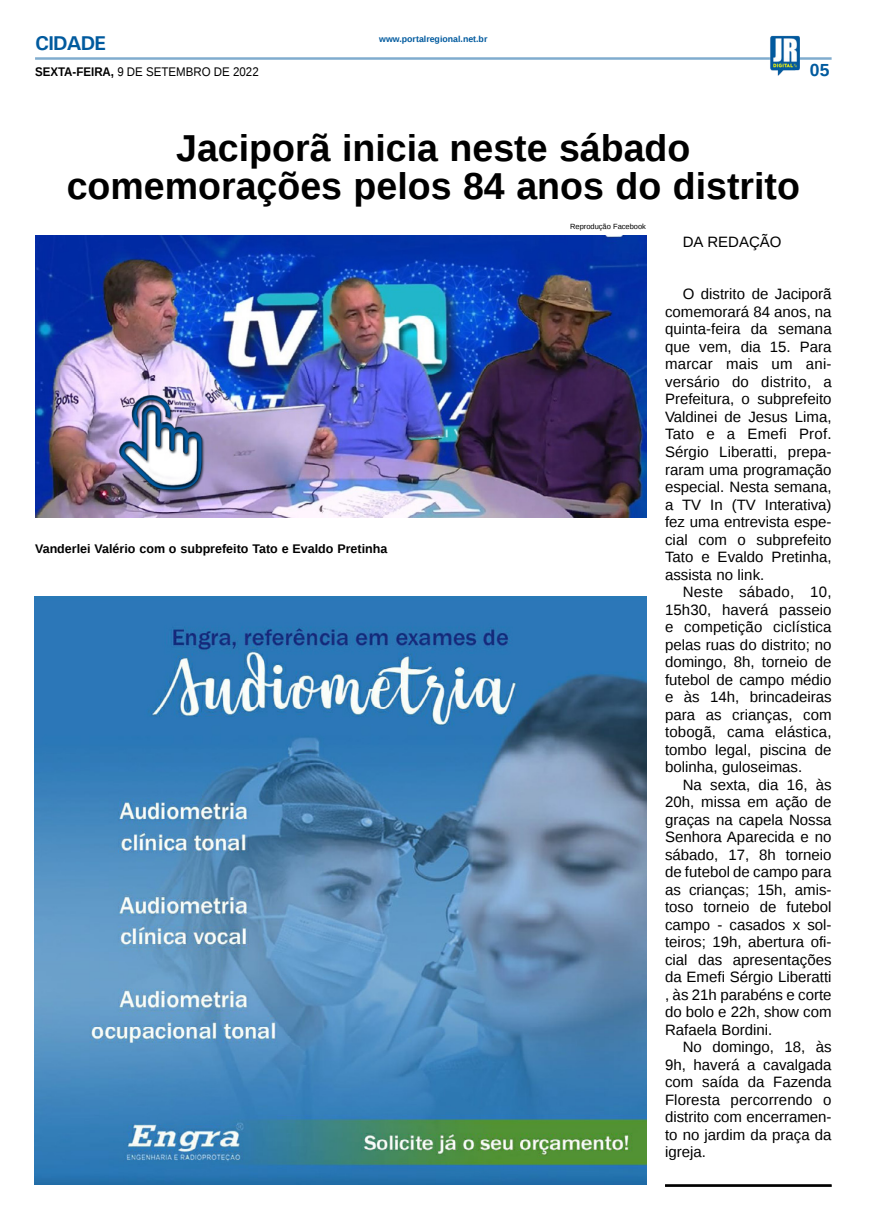
<style>
.page{position:relative;width:869px;height:1223px;background:#fff}
.page>*{position:absolute;margin:0;border:0;box-sizing:border-box;transform-origin:0 0}
.TÍTULO{font:700 37.5px "Liberation Sans";color:#000}
.TITULO_PG{font:700 20px "Univers";letter-spacing:-.04em;color:#005a9e}
.TÍTULO-2{font:700 17.5px "Liberation Sans";color:#005a9e}
.MATÉRIA{font:15px/17.5px "Liberation Sans";color:#000;text-align:justify}
.LEGENDA{font:700 12.5px "Liberation Sans";color:#000}
.DATA_PG{font:12.5px "Liberation Sans";color:#000;scale:.92 1}
.DATA_PG-2{font:700 8.75px "Liberation Sans";color:#005a9e}
.CRÉDITO_FOTO{font:7.5px "Liberation Sans";color:#000}
.s1{font-weight:700}
</style>
<div class="page">
<hr style="left:35px;top:57px;width:796px;height:3px;background:#005a9e">
<img style="left:769px;top:36px;width:30px;height:40px">
<img style="left:34px;top:596px;width:611px;height:588px">
<hr style="left:664px;top:1184px;width:167px;height:2px;background:#000">
<img style="left:35px;top:236px;width:610px;height:281px">
<img style="left:64px;top:386px;width:207px;height:112px">
<p class="TITULO_PG" style="left:35px;top:31px;width:72px">CIDADE</p>
<p class="DATA_PG" style="left:35px;top:65px;width:244px"><span class="s1">SEXTA-FEIRA,</span> 9 DE SETEMBRO DE 2022</p>
<p class="DATA_PG-2" style="left:379px;top:33px;width:110px">www.portalregional.net.br</p>
<p class="TÍTULO-2" style="left:809px;top:58px;width:21px">05</p>
<p class="TÍTULO" style="left:176px;top:122px;width:515px">Jaciporã inicia neste sábado</p>
<p class="TÍTULO" style="left:67px;top:160px;width:734px">comemorações pelos 84 anos do distrito</p>
<p class="MATÉRIA" style="left:682px;top:233px;width:100px">DA REDAÇÃO</p>
<p class="MATÉRIA" style="left:664px;top:286px;width:168px;text-indent:18px">O distrito de Jaciporã comemorará 84 anos, na quinta-feira da semana que vem, dia 15. Para marcar mais um ani&shy;versário do distrito, a Prefeitura, o subprefeito Valdinei de Jesus Lima, Tato e a Emefi Prof.<br>Sérgio Liberatti, prepa&shy;raram uma programação especial. Nesta semana, a TV In (TV Interativa) fez uma entrevista espe&shy;cial com o subprefeito Tato e Evaldo Pretinha, assista no link.</p>
<p class="MATÉRIA" style="left:664px;top:583px;width:168px;text-indent:18px">Neste sábado, 10, 15h30, haverá passeio e competição ciclística pelas ruas do distrito; no domingo, 8h, torneio de futebol de campo médio e às 14h, brincadeiras para as crianças, com tobogã, cama elástica, tombo legal, piscina de bolinha, guloseimas.</p>
<p class="MATÉRIA" style="left:664px;top:776px;width:168px;text-indent:18px">Na sexta, dia 16, às 20h, missa em ação de graças na capela Nossa Senhora Aparecida e no sábado, 17, 8h torneio de futebol de campo para as crianças; 15h, amis&shy;toso torneio de futebol campo - casados x sol&shy;teiros; 19h, abertura ofi&shy;cial das apresentações da Emefi Sérgio Liberatti , às 21h parabéns e corte do bolo e 22h, show com Rafaela Bordini.</p>
<p class="MATÉRIA" style="left:664px;top:1038px;width:168px;text-indent:18px">No domingo, 18, às 9h, haverá a cavalgada com saída da Fazenda Floresta percorrendo o distrito com encerramen&shy;to no jardim da praça da igreja.</p>
<p class="CRÉDITO_FOTO" style="left:570px;top:222px;width:77px">Reprodução Facebook</p>
<p class="LEGENDA" style="left:35px;top:540px;width:353px">Vanderlei Valério com o subprefeito Tato e Evaldo Pretinha</p>
</div>
